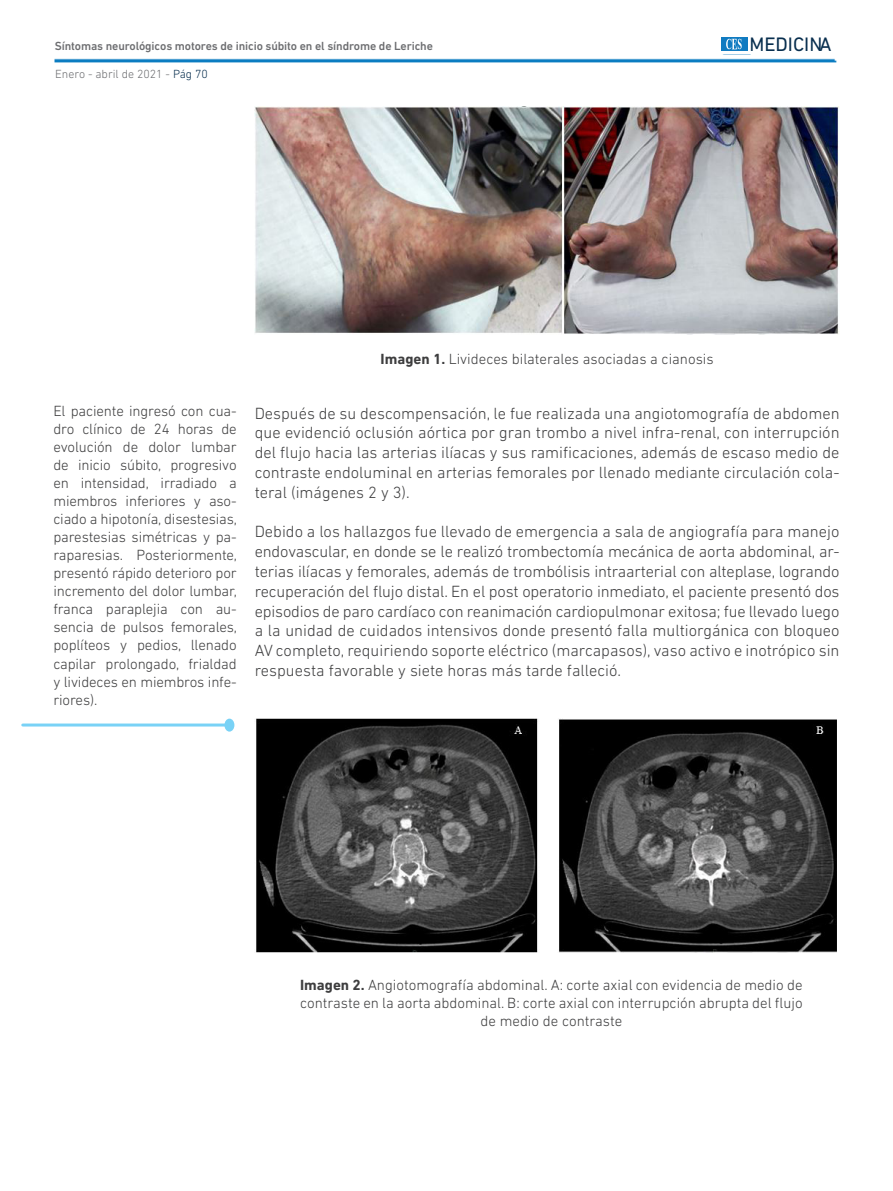
<style>
.page{position:relative;width:893px;height:1191px;background:#fff}
.page>*{position:absolute;margin:0;border:0;box-sizing:border-box;transform-origin:0 0}
.t1{font:19.8px "DIN Next LT Pro";color:#092f4f}
.Body{font:300 16.5px/19.8px "DIN Next LT Pro";color:#3e3e3f;text-align:justify}
.Body-2{font:300 15px/18px "DIN Next LT Pro";color:#3e3e3f;text-align:center}
.t2{font:500 12px "DIN Next LT Pro";letter-spacing:-.01em;color:#6c6d70}
.t3{font:300 12px "DIN Next LT Pro";color:#6c6d70}
.s1{color:#092f4f}
.s2{font-weight:700}
</style>
<div class="page">
<img style="left:54px;top:54px;width:783px;height:9px">
<div style="left:721px;top:37px;width:26px;height:14px;background:#107bc1"></div>
<svg style="left:726px;top:39px;width:16px;height:10px"></svg>
<img style="left:255px;top:106px;width:584px;height:229px">
<img style="left:256px;top:719px;width:581px;height:234px">
<hr style="left:23px;top:723px;width:205px;height:3px;background:#79d2f6">
<div style="left:224px;top:718px;width:10px;height:13px;background:#79d2f6;border-radius:50%"></div>
<p class="t2" style="left:55px;top:39px;width:380px">Síntomas neurológicos motores de inicio súbito en el síndrome de Leriche</p>
<p class="t1" style="left:749px;top:33px;width:84px">MEDICINA</p>
<p class="t3" style="left:55px;top:67px;width:154px">Enero - abril de 2021 - <span class="s1">Pág 70</span></p>
<p class="Body-2" style="left:53px;top:402px;width:185px;text-align:justify">El paciente ingresó con cua&shy;dro clínico de 24 horas de evolución de dolor lumbar de inicio súbito, progresivo en intensidad, irradiado a miembros inferiores y aso&shy;ciado a hipotonía, disestesias, parestesias simétricas y pa&shy;raparesias. Posteriormente, presentó rápido deterioro por incremento del dolor lumbar, franca paraplejia con au&shy;sencia de pulsos femorales, poplíteos y pedios, llenado capilar prolongado, frialdad y livideces en miembros infe&shy;riores).</p>
<p class="Body-2" style="left:381px;top:350px;width:335px"><span class="s2">Imagen 1.</span> Livideces bilaterales asociadas a cianosis</p>
<p class="Body" style="left:255px;top:403px;width:586px">Después de su descompensación, le fue realizada una angiotomografía de abdomen que evidenció oclusión aórtica por gran trombo a nivel infra-renal, con interrupción del flujo hacia las arterias ilíacas y sus ramificaciones, además de escaso medio de contraste endoluminal en arterias femorales por llenado mediante circulación cola&shy;teral (imágenes 2 y 3).</p>
<p class="Body" style="left:255px;top:522px;width:586px">Debido a los hallazgos fue llevado de emergencia a sala de angiografía para manejo endovascular, en donde se le realizó trombectomía mecánica de aorta abdominal, ar&shy;terias ilíacas y femorales, además de trombólisis intraarterial con alteplase, logrando recuperación del flujo distal. En el post operatorio inmediato, el paciente presentó dos episodios de paro cardíaco con reanimación cardiopulmonar exitosa; fue llevado luego a la unidad de cuidados intensivos donde presentó falla multiorgánica con bloqueo AV completo, requiriendo soporte eléctrico (marcapasos), vaso activo e inotrópico sin respuesta favorable y siete horas más tarde falleció.</p>
<p class="Body-2" style="left:300px;top:975px;width:504px"><span class="s2">Imagen 2.</span> Angiotomografía abdominal. A: corte axial con evidencia de medio de contraste en la aorta abdominal. B: corte axial con interrupción abrupta del flujo de medio de contraste</p>
</div>
